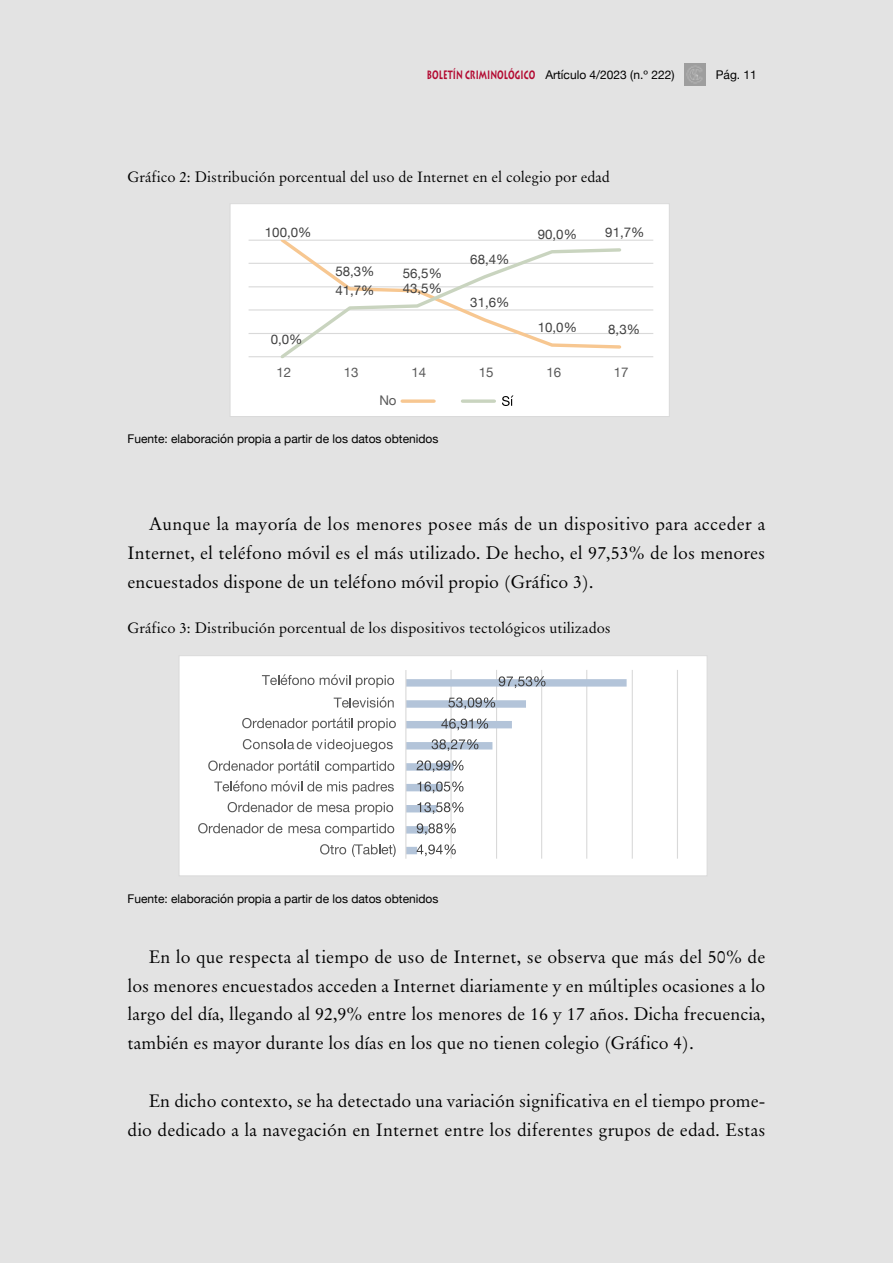
<style>
.page{position:relative;width:893px;height:1263px;background:#e3e3e3}
.page>*{position:absolute;margin:0;border:0;box-sizing:border-box;transform-origin:0 0}
.t1{font:18px/28.8px "Original Garamond BT";color:#000;text-align:justify}
.t2{font:15px "Original Garamond BT";color:#000}
.t3{font:13.35px "Helvetica Neue";color:#404040}
.t4{font:13.35px "Helvetica Neue";color:#595959}
.t5{font:12px "Helvetica Neue";color:#000}
.s1{font-family:"Lithos";font-weight:700;color:#b30931}
</style>
<div class="page">
<img style="left:684px;top:64px;width:22px;height:21px">
<div style="left:230px;top:203px;width:440px;height:214px;background:#fff;border:1px solid #dadada"></div>
<hr style="left:249px;top:240px;width:404px;height:1px;background:#d9d9d9">
<hr style="left:249px;top:263px;width:404px;height:1px;background:#d9d9d9">
<hr style="left:249px;top:286px;width:404px;height:1px;background:#d9d9d9">
<hr style="left:249px;top:309px;width:404px;height:2px;background:#d9d9d9">
<hr style="left:249px;top:333px;width:404px;height:1px;background:#d9d9d9">
<hr style="left:249px;top:356px;width:404px;height:1px;background:#d9d9d9">
<svg style="left:278px;top:240px;width:345px;height:118px"></svg>
<svg style="left:402px;top:399px;width:32px;height:4px"></svg>
<svg style="left:462px;top:399px;width:32px;height:4px"></svg>
<svg style="left:502px;top:395px;width:11px;height:11px"></svg>
<div style="left:179px;top:655px;width:528px;height:221px;background:#fff;border:1px solid #dadada"></div>
<hr style="left:677px;top:670px;width:1px;height:189px;background:#d9d9d9">
<hr style="left:632px;top:670px;width:1px;height:189px;background:#d9d9d9">
<hr style="left:586px;top:670px;width:1px;height:189px;background:#d9d9d9">
<hr style="left:541px;top:670px;width:1px;height:189px;background:#d9d9d9">
<hr style="left:496px;top:670px;width:1px;height:189px;background:#d9d9d9">
<hr style="left:450px;top:670px;width:2px;height:189px;background:#d9d9d9">
<hr style="left:405px;top:670px;width:1px;height:189px;background:#d9d9d9">
<svg style="left:406px;top:676px;width:221px;height:180px"></svg>
<svg style="left:243px;top:739px;width:150px;height:13px"></svg>
<svg style="left:208px;top:760px;width:111px;height:13px"></svg>
<svg style="left:325px;top:761px;width:69px;height:12px"></svg>
<svg style="left:214px;top:781px;width:133px;height:10px"></svg>
<svg style="left:353px;top:781px;width:41px;height:13px"></svg>
<svg style="left:228px;top:802px;width:84px;height:10px"></svg>
<svg style="left:318px;top:802px;width:75px;height:13px"></svg>
<svg style="left:198px;top:823px;width:84px;height:10px"></svg>
<svg style="left:288px;top:823px;width:106px;height:13px"></svg>
<svg style="left:352px;top:844px;width:44px;height:13px"></svg>
<svg style="left:334px;top:697px;width:60px;height:11px"></svg>
<svg style="left:242px;top:717px;width:154px;height:14px"></svg>
<svg style="left:262px;top:674px;width:52px;height:11px"></svg>
<svg style="left:320px;top:674px;width:30px;height:11px"></svg>
<svg style="left:356px;top:675px;width:38px;height:13px"></svg>
<svg style="left:320px;top:844px;width:26px;height:10px"></svg>
<p class="t5" style="left:427px;top:66px;width:249px"><span class="s1">BOLETÍN CRIMINOLÓGICO</span> Artículo 4/2023 (n.º 222)</p>
<p class="t5" style="left:716px;top:66px;width:43px">Pág. 11</p>
<p class="t2" style="left:128px;top:167px;width:484px">Gráfico 2: Distribución porcentual del uso de Internet en el colegio por edad</p>
<p class="t3" style="left:265px;top:223px;width:48px">100,0%</p>
<p class="t3" style="left:271px;top:329px;width:33px">0,0%</p>
<p class="t3" style="left:335px;top:261px;width:41px">58,3%</p>
<p class="t3" style="left:403px;top:263px;width:41px">56,5%</p>
<p class="t3" style="left:335px;top:281px;width:41px">41,7%</p>
<p class="t3" style="left:403px;top:279px;width:41px">43,5%</p>
<p class="t3" style="left:470px;top:250px;width:41px">68,4%</p>
<p class="t3" style="left:470px;top:292px;width:41px">31,6%</p>
<p class="t3" style="left:538px;top:225px;width:41px">90,0%</p>
<p class="t3" style="left:605px;top:223px;width:41px">91,7%</p>
<p class="t3" style="left:538px;top:318px;width:41px">10,0%</p>
<p class="t3" style="left:608px;top:320px;width:33px">8,3%</p>
<p class="t4" style="left:276px;top:363px;width:16px">12</p>
<p class="t4" style="left:344px;top:363px;width:16px">13</p>
<p class="t4" style="left:411px;top:363px;width:16px">14</p>
<p class="t4" style="left:479px;top:363px;width:16px">15</p>
<p class="t4" style="left:546px;top:363px;width:16px">16</p>
<p class="t4" style="left:614px;top:363px;width:16px">17</p>
<p class="t4" style="left:379px;top:391px;width:19px">No</p>
<p class="t5" style="left:128px;top:430px;width:312px">Fuente: elaboración propia a partir de los datos obtenidos</p>
<p class="t1" style="left:128px;top:510px;width:639px;text-indent:21px">Aunque la mayoría de los menores posee más de un dispositivo para acceder a Internet, el teléfono móvil es el más utilizado. De hecho, el 97,53% de los menores encuestados dispone de un teléfono móvil propio (Gráfico 3).</p>
<p class="t2" style="left:128px;top:619px;width:485px">Gráfico 3: Distribución porcentual de los dispositivos tectológicos utilizados</p>
<p class="t5" style="left:128px;top:889px;width:312px">Fuente: elaboración propia a partir de los datos obtenidos</p>
<p class="t1" style="left:128px;top:942px;width:639px;text-indent:21px">En lo que respecta al tiempo de uso de Internet, se observa que más del 50% de los menores encuestados acceden a Internet diariamente y en múltiples ocasiones a lo largo del día, llegando al 92,9% entre los menores de 16 y 17 años. Dicha frecuencia, también es mayor durante los días en los que no tienen colegio (Gráfico 4).</p>
<p class="t1" style="left:128px;top:1086px;width:639px;text-align:right">En dicho contexto, se ha detectado una variación significativa en el tiempo prome&shy;dio dedicado a la navegación en Internet entre los diferentes grupos de edad. Estas</p>
</div>
